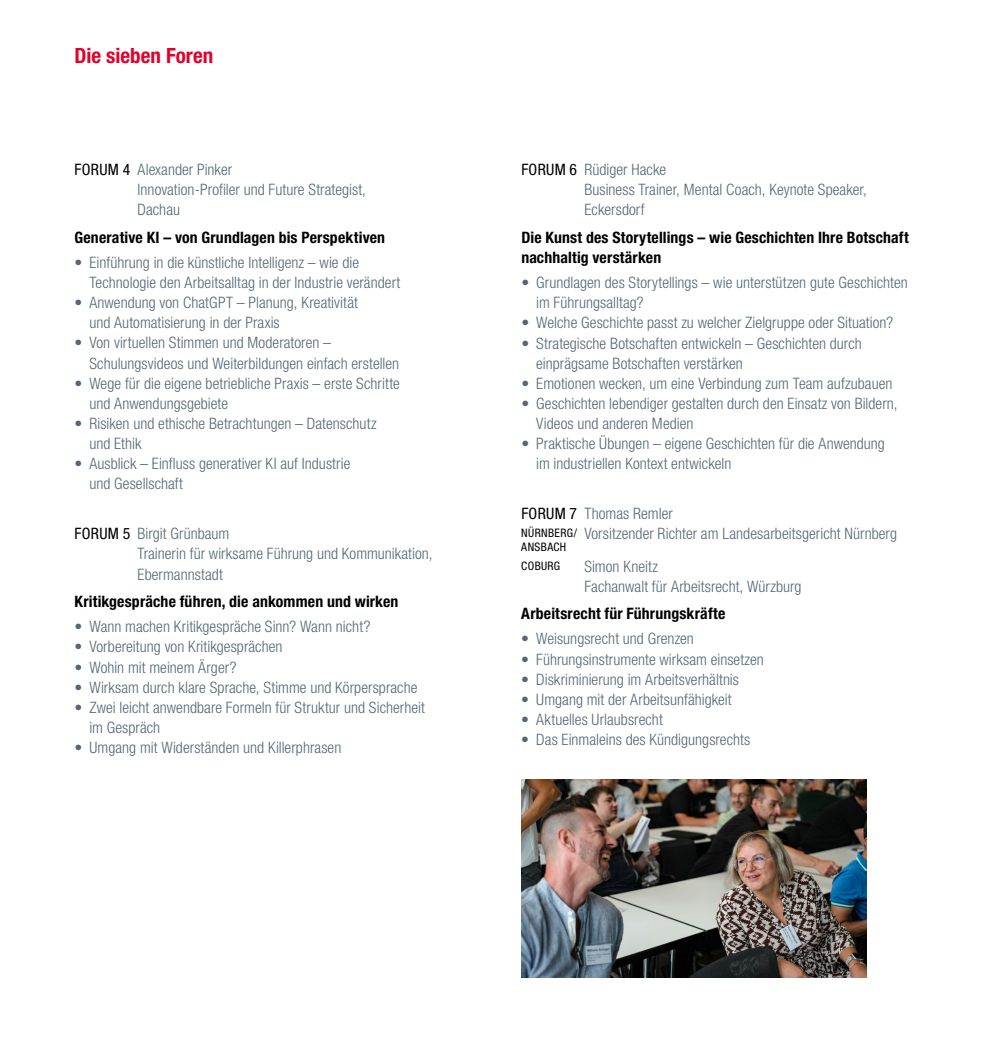
<style>
.page{position:relative;width:993px;height:1042px;background:#fff}
.page>*{position:absolute;margin:0;border:0;box-sizing:border-box;transform-origin:0 0}
.t1{font:700 condensed 21px "Helvetica Neue LT Pro";color:#e4002c}
.t2{font:300 condensed 15.75px/20.1px "Helvetica Neue LT Pro";letter-spacing:.005em;color:#546775}
.t3{font:700 condensed 15.75px/20.1px "Helvetica Neue LT Pro";letter-spacing:.01em;color:#000}
.t4{font:condensed 11.72px/19.2px "Helvetica Neue LT Pro";letter-spacing:.03em;color:#000}
.s1{font-weight:400;color:#000}
.s2{font-weight:400;font-size:11.72px;color:#000}
</style>
<div class="page">
<img style="left:521px;top:779px;width:345px;height:198px">
<h1 class="t1" style="left:74px;top:43px;width:140px">Die sieben Foren</h1>
<p class="t2" style="left:137px;top:159px;width:230px;text-indent:-63px"><span class="s1">FORUM 4</span> Alexander Pinker<br>Innovation-Profiler und Future Strategist,<br>Dachau</p>
<p class="t3" style="left:74px;top:227px;width:312px">Generative KI – von Grundlagen bis Perspektiven</p>
<p class="t2" style="left:89px;top:252px;width:312px;text-indent:-15px">• Einführung in die künstliche Intelligenz – wie die<br>Technologie den Arbeitsalltag in der Industrie verändert</p>
<p class="t2" style="left:89px;top:292px;width:270px;text-indent:-15px">• Anwendung von ChatGPT – Planung, Kreativität und Automatisierung in der Praxis</p>
<p class="t2" style="left:89px;top:333px;width:311px;text-indent:-15px">• Von virtuellen Stimmen und Moderatoren –<br>Schulungsvideos und Weiterbildungen einfach erstellen</p>
<p class="t2" style="left:89px;top:373px;width:312px;text-indent:-15px">• Wege für die eigene betriebliche Praxis – erste Schritte und Anwendungsgebiete</p>
<p class="t2" style="left:89px;top:413px;width:288px;text-indent:-15px">• Risiken und ethische Betrachtungen – Datenschutz und Ethik</p>
<p class="t2" style="left:89px;top:453px;width:262px;text-indent:-15px">• Ausblick – Einfluss generativer KI auf Industrie und Gesellschaft</p>
<p class="t2" style="left:137px;top:523px;width:296px;text-indent:-63px"><span class="s1">FORUM 5</span> Birgit Grünbaum<br>Trainerin für wirksame Führung und Kommunikation,<br>Ebermannstadt</p>
<p class="t3" style="left:74px;top:591px;width:325px">Kritikgespräche führen, die ankommen und wirken</p>
<p class="t2" style="left:74px;top:616px;width:297px">• Wann machen Kritikgespräche Sinn? Wann nicht?</p>
<p class="t2" style="left:74px;top:637px;width:209px">• Vorbereitung von Kritikgesprächen</p>
<p class="t2" style="left:74px;top:657px;width:163px">• Wohin mit meinem Ärger?</p>
<p class="t2" style="left:74px;top:677px;width:344px">• Wirksam durch klare Sprache, Stimme und Körpersprache</p>
<p class="t2" style="left:89px;top:697px;width:337px;text-indent:-15px">• Zwei leicht anwendbare Formeln für Struktur und Sicherheit im Gespräch</p>
<p class="t2" style="left:74px;top:737px;width:268px">• Umgang mit Widerständen und Killerphrasen</p>
<p class="t2" style="left:584px;top:159px;width:284px;text-indent:-63px"><span class="s1">FORUM 6</span> Rüdiger Hacke<br>Business Trainer, Mental Coach, Keynote Speaker,<br>Eckersdorf</p>
<p class="t3" style="left:521px;top:227px;width:389px">Die Kunst des Storytellings – wie Geschichten Ihre Botschaft nachhaltig verstärken</p>
<p class="t2" style="left:536px;top:272px;width:373px;text-indent:-15px">• Grundlagen des Storytellings – wie unterstützen gute Geschichten im Führungsalltag?</p>
<p class="t2" style="left:521px;top:313px;width:373px">• Welche Geschichte passt zu welcher Zielgruppe oder Situation?</p>
<p class="t2" style="left:536px;top:333px;width:327px;text-indent:-15px">• Strategische Botschaften entwickeln – Geschichten durch einprägsame Botschaften verstärken</p>
<p class="t2" style="left:521px;top:373px;width:372px">• Emotionen wecken, um eine Verbindung zum Team aufzubauen</p>
<p class="t2" style="left:536px;top:393px;width:363px;text-indent:-15px">• Geschichten lebendiger gestalten durch den Einsatz von Bildern,<br>Videos und anderen Medien</p>
<p class="t2" style="left:536px;top:433px;width:350px;text-indent:-15px">• Praktische Übungen – eigene Geschichten für die Anwendung im industriellen Kontext entwickeln</p>
<p class="t2" style="left:521px;top:504px;width:377px"><span class="s1">FORUM 7</span> Thomas Remler<br><span class="s2">NÜRNBERG/</span> Vorsitzender Richter am Landesarbeitsgericht Nürnberg</p>
<p class="t4" style="left:521px;top:537px;width:46px">ANSBACH<br>COBURG</p>
<p class="t2" style="left:584px;top:556px;width:218px">Simon Kneitz<br>Fachanwalt für Arbeitsrecht, Würzburg</p>
<p class="t3" style="left:521px;top:604px;width:205px">Arbeitsrecht für Führungskräfte</p>
<p class="t2" style="left:521px;top:629px;width:174px">• Weisungsrecht und Grenzen</p>
<p class="t2" style="left:521px;top:649px;width:244px">• Führungsinstrumente wirksam einsetzen</p>
<p class="t2" style="left:521px;top:669px;width:219px">• Diskriminierung im Arbeitsverhältnis</p>
<p class="t2" style="left:521px;top:689px;width:212px">• Umgang mit der Arbeitsunfähigkeit</p>
<p class="t2" style="left:521px;top:709px;width:143px">• Aktuelles Urlaubsrecht</p>
<p class="t2" style="left:521px;top:729px;width:230px">• Das Einmaleins des Kündigungsrechts</p>
</div>
